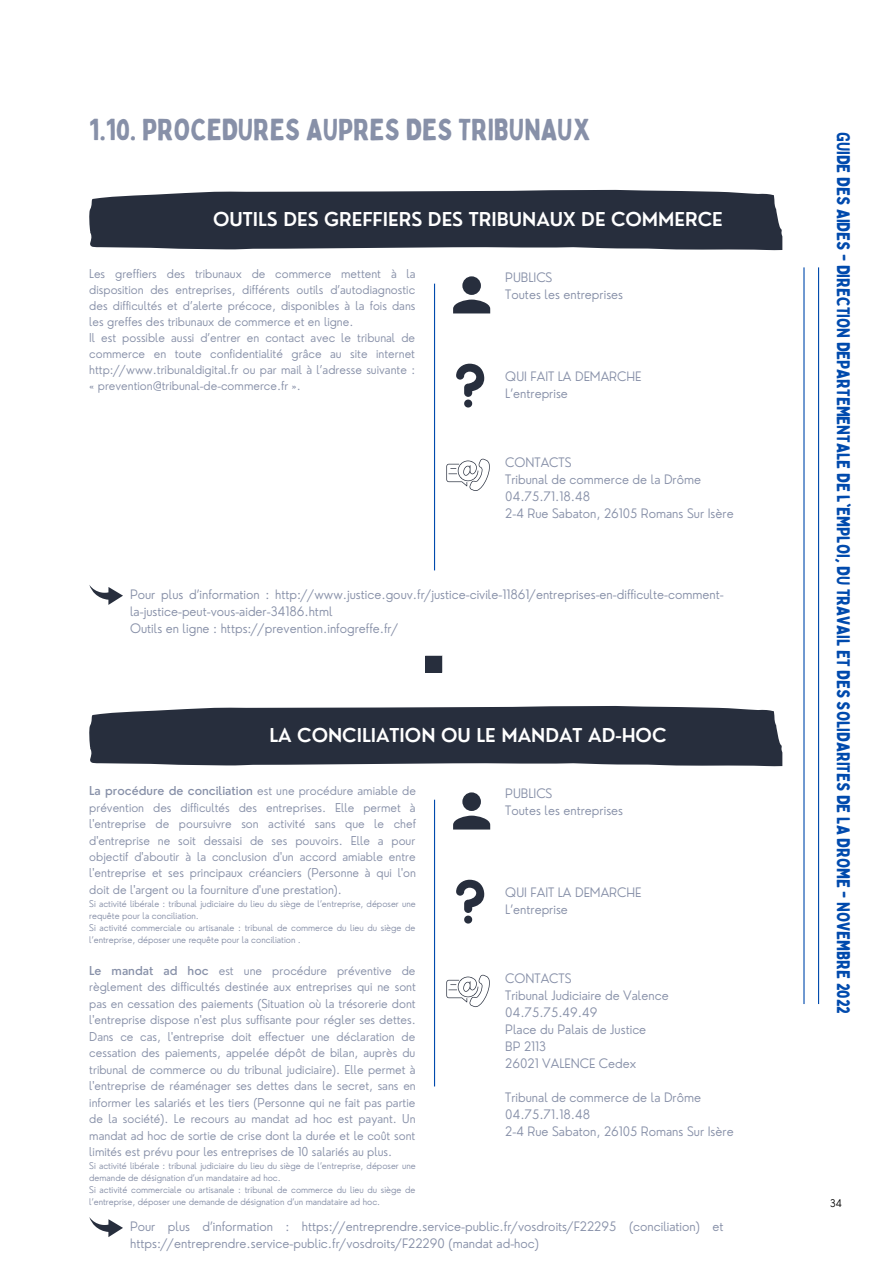
<style>
.page{position:relative;width:893px;height:1264px;background:#fff}
.page>*{position:absolute;margin:0;border:0;box-sizing:border-box;transform-origin:0 0}
.t1{font:30px "Bobby Jones";color:#8790a8}
.t2{font:600 18.6px "Nourd";color:#fff}
.t3{font:18px "Bobby Jones";color:#004aad}
.t4{font:300 12.75px/17px "Nourd";color:#8790a8}
.t5{font:300 12px/16.5px "Nourd";color:#8790a8;text-align:justify}
.t6{font:300 10.35px "Nourd";color:#000}
.t7{font:300 9px/12px "Nourd";color:#8790a8}
.s1{font-weight:500}
</style>
<div class="page">
<hr style="left:818px;top:267px;width:1px;height:737px;background:#004aad">
<hr style="left:803px;top:267px;width:1px;height:737px;background:#004aad">
<svg style="left:89px;top:190px;width:693px;height:60px;background:#353c4a"></svg>
<svg style="left:89px;top:585px;width:34px;height:20px"></svg>
<svg style="left:453px;top:276px;width:37px;height:37px"></svg>
<hr style="left:434px;top:284px;width:1px;height:286px;background:#004aad">
<svg style="left:456px;top:363px;width:28px;height:44px"></svg>
<svg style="left:446px;top:458px;width:44px;height:33px"></svg>
<svg style="left:425px;top:655px;width:17px;height:17px"></svg>
<svg style="left:89px;top:706px;width:693px;height:60px;background:#353c4a"></svg>
<svg style="left:89px;top:1217px;width:34px;height:20px"></svg>
<svg style="left:453px;top:792px;width:37px;height:37px"></svg>
<hr style="left:434px;top:799px;width:1px;height:287px;background:#004aad">
<svg style="left:456px;top:879px;width:28px;height:44px"></svg>
<svg style="left:446px;top:974px;width:44px;height:33px"></svg>
<h1 class="t1" style="left:89px;top:110px;width:503px">1.10. PROCEDURES AUPRES DES TRIBUNAUX</h1>
<h2 class="t2" style="left:213px;top:207px;width:511px">OUTILS DES GREFFIERS DES TRIBUNAUX DE COMMERCE</h2>
<p class="t5" style="left:89px;top:266px;width:328px;line-height:16px;text-align:left">Les greffiers des tribunaux de commerce mettent à la disposition des entreprises, différents outils d’autodiagnostic des difficultés et d’alerte précoce, disponibles à la fois dans les greffes des tribunaux de commerce et en ligne.<br>Il est possible aussi d’entrer en contact avec le tribunal de commerce en toute confidentialité grâce au site internet http://www.tribunaldigital.fr ou par mail à l’adresse suivante : « prevention@tribunal-de-commerce.fr ».</p>
<p class="t4" style="left:505px;top:269px;width:119px">PUBLICS<br>Toutes les entreprises</p>
<p class="t4" style="left:505px;top:367px;width:137px">QUI FAIT LA DEMARCHE<br>L’entreprise</p>
<p class="t4" style="left:505px;top:454px;width:230px">CONTACTS<br>Tribunal de commerce de la Drôme<br>04.75.71.18.48<br>2-4 Rue Sabaton, 26105 Romans Sur Isère</p>
<p class="t4" style="left:130px;top:586px;width:595px">Pour plus d’information : http://www.justice.gouv.fr/justice-civile-11861/entreprises-en-difficulte-comment&shy;la-justice-peut-vous-aider-34186.html<br>Outils en ligne : https://prevention.infogreffe.fr/</p>
<h2 class="t2" style="left:269px;top:723px;width:398px">LA CONCILIATION OU LE MANDAT AD-HOC</h2>
<p class="t5" style="left:89px;top:782px;width:328px"><span class="s1">La procédure de conciliation</span> est une procédure amiable de prévention des difficultés des entreprises. Elle permet à l'entreprise de poursuivre son activité sans que le chef d'entreprise ne soit dessaisi de ses pouvoirs. Elle a pour objectif d'aboutir à la conclusion d'un accord amiable entre l'entreprise et ses principaux créanciers (Personne à qui l'on doit de l'argent ou la fourniture d'une prestation).</p>
<p class="t7" style="left:89px;top:897px;width:328px">Si activité libérale : tribunal judiciaire du lieu du siège de l’entreprise, déposer une requête pour la conciliation.<br>Si activité commerciale ou artisanale : tribunal de commerce du lieu du siège de l’entreprise, déposer une requête pour la conciliation .</p>
<p class="t5" style="left:89px;top:962px;width:328px"><span class="s1">Le mandat ad hoc</span> est une procédure préventive de règlement des difficultés destinée aux entreprises qui ne sont pas en cessation des paiements (Situation où la trésorerie dont l'entreprise dispose n'est plus suffisante pour régler ses dettes.<br>Dans ce cas, l'entreprise doit effectuer une déclaration de cessation des paiements, appelée dépôt de bilan, auprès du tribunal de commerce ou du tribunal judiciaire). Elle permet à l'entreprise de réaménager ses dettes dans le secret, sans en informer les salariés et les tiers (Personne qui ne fait pas partie de la société). Le recours au mandat ad hoc est payant. Un mandat ad hoc de sortie de crise dont la durée et le coût sont limités est prévu pour les entreprises de 10 salariés au plus.</p>
<p class="t7" style="left:89px;top:1159px;width:328px">Si activité libérale : tribunal judiciaire du lieu du siège de l’entreprise, déposer une demande de désignation d’un mandataire ad hoc.<br>Si activité commerciale ou artisanale : tribunal de commerce du lieu du siège de l’entreprise, déposer une demande de désignation d’un mandataire ad hoc.</p>
<p class="t4" style="left:505px;top:785px;width:119px">PUBLICS<br>Toutes les entreprises</p>
<p class="t4" style="left:505px;top:883px;width:137px">QUI FAIT LA DEMARCHE<br>L’entreprise</p>
<p class="t4" style="left:505px;top:970px;width:165px">CONTACTS<br>Tribunal Judiciaire de Valence<br>04.75.75.49.49<br>Place du Palais de Justice<br>BP 2113<br>26021 VALENCE Cedex</p>
<p class="t4" style="left:505px;top:1089px;width:230px">Tribunal de commerce de la Drôme<br>04.75.71.18.48<br>2-4 Rue Sabaton, 26105 Romans Sur Isère</p>
<p class="t4" style="left:130px;top:1217px;width:595px">Pour plus d’information : https://entreprendre.service-public.fr/vosdroits/F22295 (conciliation) et https://entreprendre.service-public.fr/vosdroits/F22290 (mandat ad-hoc)</p>
<h3 class="t3" style="left:854px;top:132px;width:883px;rotate:90deg">GUIDE DES AIDES - DIRECTION DEPARTEMENTALE DE l'EMPLOI, DU TRAVAIL ET DES SOLIDARITES DE LA DROME - NOVEMBRE 2022</h3>
<p class="t6" style="left:830px;top:1196px;width:13px">34</p>
</div>
